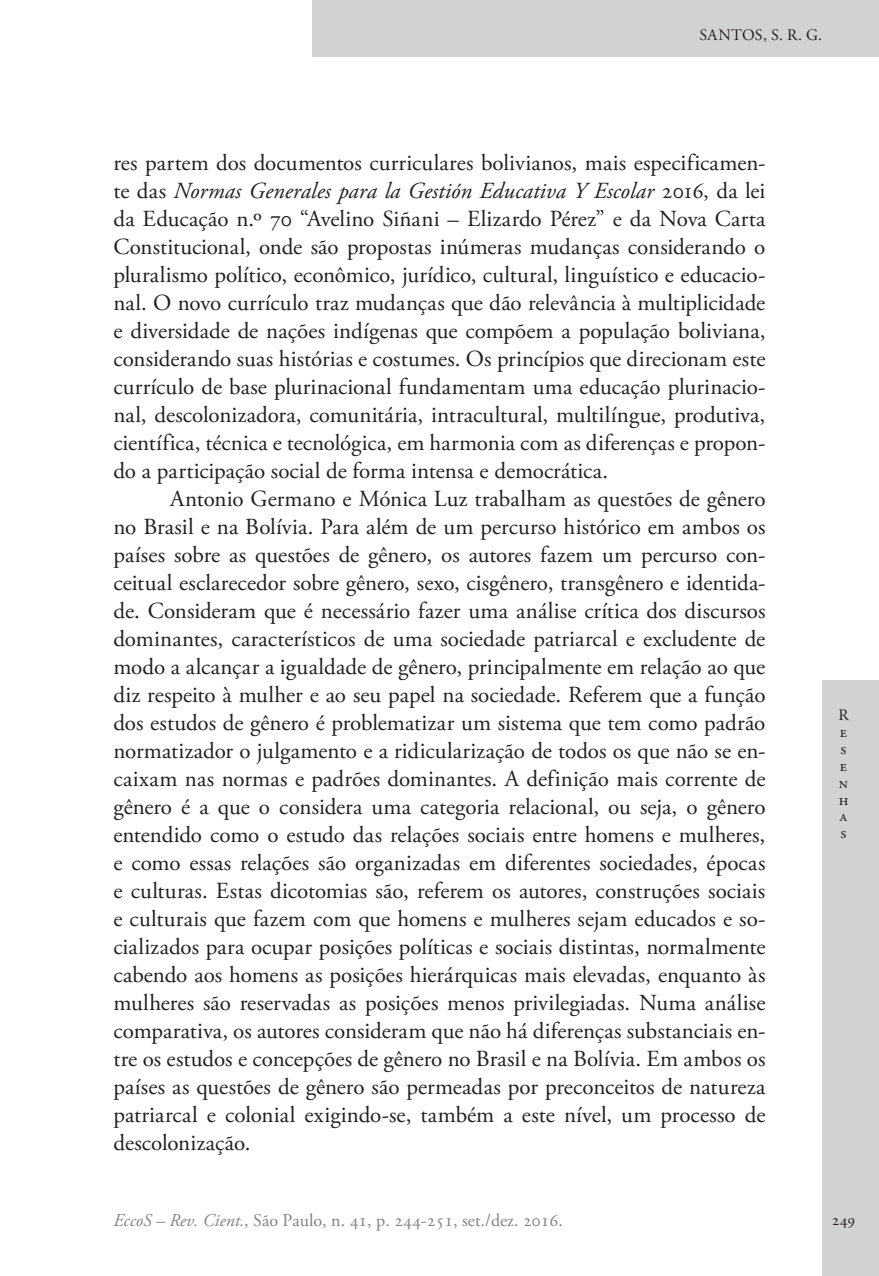
<style>
.page{position:relative;width:879px;height:1276px;background:#fff}
.page>*{position:absolute;margin:0;border:0;box-sizing:border-box;transform-origin:0 0}
.Ec_Normal{font:23px/28px "Adobe Garamond Pro";color:#231f20;text-align:justify}
.t1{font:18px "Adobe Garamond Pro";color:#808285}
.t2{font:16px/16.8px "Adobe Garamond Pro";letter-spacing:.02em;color:#231f20}
.s1{font-style:italic}
</style>
<div class="page">
<div style="left:312px;top:0;width:567px;height:57px;background:#d1d2d4"></div>
<div style="left:822px;top:680px;width:57px;height:596px;background:#d1d2d4"></div>
<p class="t2" style="left:699px;top:27px;width:124px">SANTOS, S. R. G.</p>
<p class="Ec_Normal" style="left:113px;top:150px;width:654px">res partem dos documentos curriculares bolivianos, mais especificamen&shy;te das <span class="s1">Normas Generales para la Gestión Educativa Y Escolar</span> 2016, da lei da Educação n.º 70 “Avelino Siñani – Elizardo Pérez” e da Nova Carta Constitucional, onde são propostas inúmeras mudanças considerando o pluralismo político, econômico, jurídico, cultural, linguístico e educacio&shy;nal. O novo currículo traz mudanças que dão relevância à multiplicidade e diversidade de nações indígenas que compõem a população boliviana, considerando suas histórias e costumes. Os princípios que direcionam este currículo de base plurinacional fundamentam uma educação plurinacio&shy;nal, descolonizadora, comunitária, intracultural, multilíngue, produtiva, científica, técnica e tecnológica, em harmonia com as diferenças e propon&shy;do a participação social de forma intensa e democrática.</p>
<p class="Ec_Normal" style="left:113px;top:486px;width:654px;text-indent:57px">Antonio Germano e Mónica Luz trabalham as questões de gênero no Brasil e na Bolívia. Para além de um percurso histórico em ambos os países sobre as questões de gênero, os autores fazem um percurso con&shy;ceitual esclarecedor sobre gênero, sexo, cisgênero, transgênero e identida&shy;de. Consideram que é necessário fazer uma análise crítica dos discursos dominantes, característicos de uma sociedade patriarcal e excludente de modo a alcançar a igualdade de gênero, principalmente em relação ao que diz respeito à mulher e ao seu papel na sociedade. Referem que a função dos estudos de gênero é problematizar um sistema que tem como padrão normatizador o julgamento e a ridicularização de todos os que não se en&shy;caixam nas normas e padrões dominantes. A definição mais corrente de gênero é a que o considera uma categoria relacional, ou seja, o gênero entendido como o estudo das relações sociais entre homens e mulheres, e como essas relações são organizadas em diferentes sociedades, épocas e culturas. Estas dicotomias são, referem os autores, construções sociais e culturais que fazem com que homens e mulheres sejam educados e so&shy;cializados para ocupar posições políticas e sociais distintas, normalmente cabendo aos homens as posições hierárquicas mais elevadas, enquanto às mulheres são reservadas as posições menos privilegiadas. Numa análise comparativa, os autores consideram que não há diferenças substanciais en&shy;tre os estudos e concepções de gênero no Brasil e na Bolívia. Em ambos os países as questões de gênero são permeadas por preconceitos de natureza patriarcal e colonial exigindo-se, também a este nível, um processo de descolonização.</p>
<p class="t2" style="left:838px;top:707px;width:12px">R e s e n h a s</p>
<p class="t1" style="left:113px;top:1209px;width:451px"><span class="s1">EccoS – Rev. Cient.</span>, São Paulo, n. 41, p. 244-251, set./dez. 2016.</p>
<p class="t2" style="left:831px;top:1212px;width:25px">249</p>
</div>
